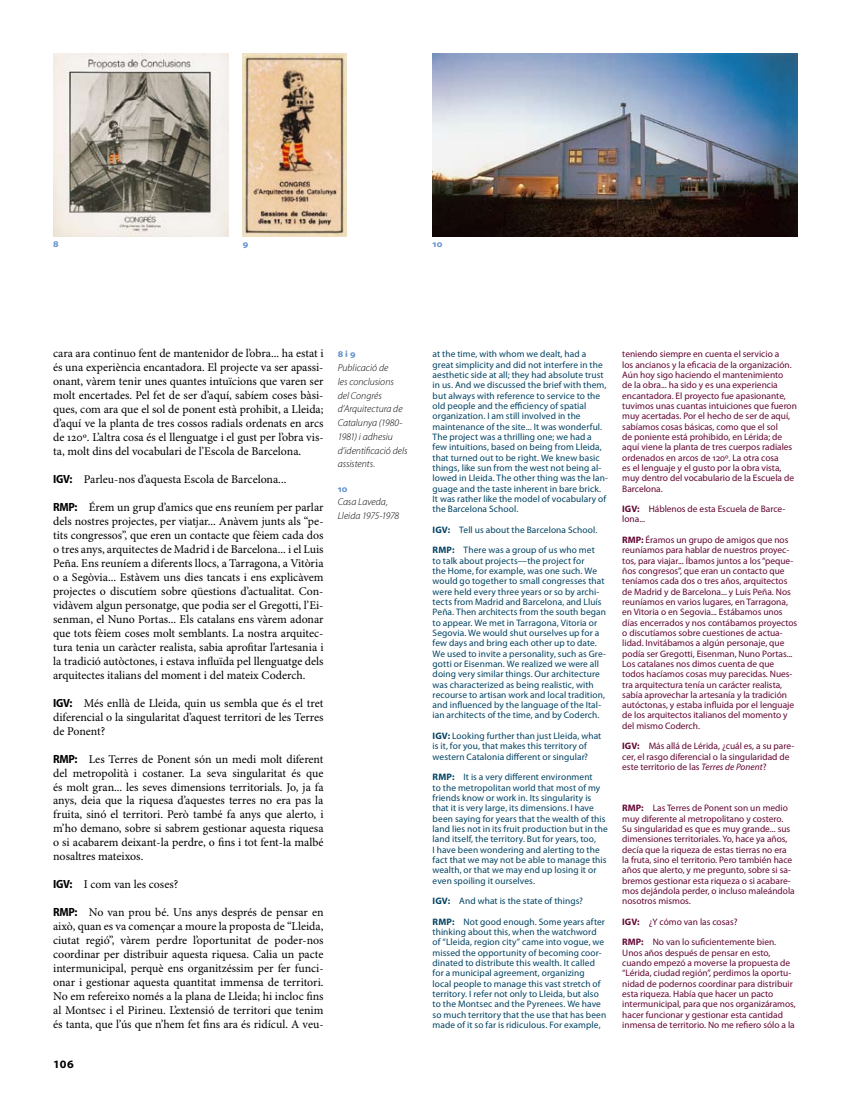
<style>
.page{position:relative;width:851px;height:1099px;background:#fff}
.page>*{position:absolute;margin:0;border:0;box-sizing:border-box;transform-origin:0 0}
.t1{font:11.88px/14px "Minion Pro";color:#000;text-align:justify}
.t2{font:700 semi-expanded 11.25px "Myriad Pro";color:#000}
.t3{font:italic 300 10px/13.8px "Myriad Pro";color:#000}
.t4{font:9.38px/10.2px "Myriad Pro";letter-spacing:.01em;color:#004262}
.t5{font:9.38px/10.2px "Myriad Pro";color:#630632}
.t6{font:700 semi-expanded 9.38px "Myriad Pro";color:#6392cd}
.s1{font-family:"Myriad Pro";font-weight:700;font-stretch:semi-condensed}
.s2{font-weight:700}
.s3{font-style:italic}
</style>
<div class="page">
<img style="left:53px;top:53px;width:175px;height:184px">
<img style="left:243px;top:53px;width:104px;height:184px">
<img style="left:432px;top:53px;width:365px;height:184px">
<p class="t6" style="left:53px;top:239px;width:7px">8</p>
<p class="t6" style="left:243px;top:239px;width:7px">9</p>
<p class="t6" style="left:432px;top:239px;width:11px">10</p>
<p class="t1" style="left:53px;top:347px;width:272px">cara ara continuo fent de mantenidor de l’obra... ha estat i és una experiència encantadora. El projecte va ser apassi&shy;onant, vàrem tenir unes quantes intuïcions que varen ser molt encertades. Pel fet de ser d’aquí, sabíem coses bàsi&shy;ques, com ara que el sol de ponent està prohibit, a Lleida; d’aquí ve la planta de tres cossos radials ordenats en arcs de 120º. L’altra cosa és el llenguatge i el gust per l’obra vis&shy;ta, molt dins del vocabulari de l’Escola de Barcelona.</p>
<p class="t1" style="left:53px;top:473px;width:235px"><span class="s1">IGV:</span> Parleu-nos d’aquesta Escola de Barcelona...</p>
<p class="t1" style="left:53px;top:500px;width:272px"><span class="s1">RMP:</span> Érem un grup d’amics que ens reuníem per parlar dels nostres projectes, per viatjar... Anàvem junts als “pe&shy;tits congressos”, que eren un contacte que fèiem cada dos o tres anys, arquitectes de Madrid i de Barcelona... i el Luis Peña. Ens reuníem a diferents llocs, a Tarragona, a Vitòria o a Segòvia... Estàvem uns dies tancats i ens explicàvem projectes o discutíem sobre qüestions d’actualitat. Con&shy;vidàvem algun personatge, que podia ser el Gregotti, l’Ei&shy;senman, el Nuno Portas... Els catalans ens vàrem adonar que tots fèiem coses molt semblants. La nostra arquitec&shy;tura tenia un caràcter realista, sabia aprofitar l’artesania i la tradició autòctones, i estava influïda pel llenguatge dels arquitectes italians del moment i del mateix Coderch.</p>
<p class="t1" style="left:53px;top:696px;width:272px"><span class="s1">IGV:</span> Més enllà de Lleida, quin us sembla que és el tret diferencial o la singularitat d’aquest territori de les Terres de Ponent?</p>
<p class="t1" style="left:53px;top:752px;width:272px"><span class="s1">RMP:</span> Les Terres de Ponent són un medi molt diferent del metropolità i costaner. La seva singularitat és que és molt gran... les seves dimensions territorials. Jo, ja fa anys, deia que la riquesa d’aquestes terres no era pas la fruita, sinó el territori. Però també fa anys que alerto, i m’ho demano, sobre si sabrem gestionar aquesta riquesa o si acabarem deixant-la perdre, o fins i tot fent-la malbé nosaltres mateixos.</p>
<p class="t1" style="left:53px;top:878px;width:127px"><span class="s1">IGV:</span> I com van les coses?</p>
<p class="t1" style="left:53px;top:905px;width:272px"><span class="s1">RMP:</span> No van prou bé. Uns anys després de pensar en això, quan es va començar a moure la proposta de “Lleida, ciutat regió”, vàrem perdre l’oportunitat de poder-nos coordinar per distribuir aquesta riquesa. Calia un pacte intermunicipal, perquè ens organitzéssim per fer funci&shy;onar i gestionar aquesta quantitat immensa de territori.<br>No em refereixo només a la plana de Lleida; hi incloc fins al Montsec i el Pirineu. L’extensió de territori que tenim és tanta, que l’ús que n’hem fet fins ara és ridícul. A veu-</p>
<p class="t2" style="left:53px;top:1057px;width:22px">106</p>
<p class="t6" style="left:337px;top:349px;width:19px">8 i 9</p>
<p class="t3" style="left:338px;top:361px;width:71px">Publicació de<br>les conclusions del Congrés d’Arquitectura de<br>Catalunya (1980-<br>1981) i adhesiu d’identificació dels assistents.</p>
<p class="t6" style="left:338px;top:483px;width:11px">10</p>
<p class="t3" style="left:338px;top:495px;width:63px">Casa Laveda,<br>Lleida 1975-1978</p>
<p class="t4" style="left:432px;top:349px;width:177px">at the time, with whom we dealt, had a great simplicity and did not interfere in the aesthetic side at all; they had absolute trust in us. And we discussed the brief with them, but always with reference to service to the old people and the efficiency of spatial organization. I am still involved in the maintenance of the site... It was wonderful.<br>The project was a thrilling one; we had a few intuitions, based on being from Lleida, that turned out to be right. We knew basic things, like sun from the west not being al&shy;lowed in Lleida. The other thing was the lan&shy;guage and the taste inherent in bare brick.<br>It was rather like the model of vocabulary of the Barcelona School.</p>
<p class="t4" style="left:432px;top:524px;width:166px"><span class="s2">IGV:</span> Tell us about the Barcelona School.</p>
<p class="t4" style="left:432px;top:545px;width:175px"><span class="s2">RMP:</span> There was a group of us who met<br>to talk about projects—the project for<br>the Home, for example, was one such. We would go together to small congresses that were held every three years or so by archi&shy;tects from Madrid and Barcelona, and Lluís Peña. Then architects from the south began to appear. We met in Tarragona, Vitoria or Segovia. We would shut ourselves up for a few days and bring each other up to date.<br>We used to invite a personality, such as Gre&shy;gotti or Eisenman. We realized we were all doing very similar things. Our architecture was characterized as being realistic, with recourse to artisan work and local tradition, and influenced by the language of the Ital&shy;ian architects of the time, and by Coderch.</p>
<p class="t4" style="left:432px;top:731px;width:170px"><span class="s2">IGV:</span> Looking further than just Lleida, what is it, for you, that makes this territory of western Catalonia different or singular?</p>
<p class="t4" style="left:432px;top:772px;width:177px"><span class="s2">RMP:</span> It is a very different environment<br>to the metropolitan world that most of my friends know or work in. Its singularity is that it is very large, its dimensions. I have been saying for years that the wealth of this land lies not in its fruit production but in the land itself, the territory. But for years, too,<br>I have been wondering and alerting to the fact that we may not be able to manage this wealth, or that we may end up losing it or even spoiling it ourselves.</p>
<p class="t4" style="left:432px;top:896px;width:152px"><span class="s2">IGV:</span> And what is the state of things?</p>
<p class="t4" style="left:432px;top:916px;width:175px"><span class="s2">RMP:</span> Not good enough. Some years after thinking about this, when the watchword of “Lleida, region city” came into vogue, we missed the opportunity of becoming coor&shy;dinated to distribute this wealth. It called for a municipal agreement, organizing<br>local people to manage this vast stretch of territory. I refer not only to Lleida, but also to the Montsec and the Pyrenees. We have so much territory that the use that has been made of it so far is ridiculous. For example,</p>
<p class="t5" style="left:622px;top:349px;width:176px">teniendo siempre en cuenta el servicio a<br>los ancianos y la eficacia de la organización.<br>Aún hoy sigo haciendo el mantenimiento<br>de la obra... ha sido y es una experiencia encantadora. El proyecto fue apasionante, tuvimos unas cuantas intuiciones que fueron muy acertadas. Por el hecho de ser de aquí, sabíamos cosas básicas, como que el sol<br>de poniente está prohibido, en Lérida; de aquí viene la planta de tres cuerpos radiales ordenados en arcos de 120º. La otra cosa<br>es el lenguaje y el gusto por la obra vista, muy dentro del vocabulario de la Escuela de Barcelona.</p>
<p class="t5" style="left:622px;top:504px;width:164px"><span class="s2">IGV:</span> Háblenos de esta Escuela de Barce&shy;lona...</p>
<p class="t5" style="left:622px;top:535px;width:176px"><span class="s2">RMP:</span> Éramos un grupo de amigos que nos reuníamos para hablar de nuestros proyec&shy;tos, para viajar... Íbamos juntos a los “peque&shy;ños congresos”, que eran un contacto que teníamos cada dos o tres años, arquitectos de Madrid y de Barcelona... y Luis Peña. Nos reuníamos en varios lugares, en Tarragona, en Vitoria o en Segovia... Estábamos unos días encerrados y nos contábamos proyectos o discutíamos sobre cuestiones de actua&shy;lidad. Invitábamos a algún personaje, que podía ser Gregotti, Eisenman, Nuno Portas...<br>Los catalanes nos dimos cuenta de que todos hacíamos cosas muy parecidas. Nues&shy;tra arquitectura tenía un carácter realista, sabía aprovechar la artesanía y la tradición autóctonas, y estaba influida por el lenguaje de los arquitectos italianos del momento y del mismo Coderch.</p>
<p class="t5" style="left:622px;top:741px;width:173px"><span class="s2">IGV:</span> Más allá de Lérida, ¿cuál es, a su pare&shy;cer, el rasgo diferencial o la singularidad de este territorio de las <span class="s3">Terres de Ponent</span>?</p>
<p class="t5" style="left:622px;top:803px;width:174px"><span class="s2">RMP:</span> Las Terres de Ponent son un medio muy diferente al metropolitano y costero.<br>Su singularidad es que es muy grande... sus dimensiones territoriales. Yo, hace ya años, decía que la riqueza de estas tierras no era la fruta, sino el territorio. Pero también hace años que alerto, y me pregunto, sobre si sa&shy;bremos gestionar esta riqueza o si acabare&shy;mos dejándola perder, o incluso maleándola nosotros mismos.</p>
<p class="t5" style="left:622px;top:916px;width:117px"><span class="s2">IGV:</span> ¿Y cómo van las cosas?</p>
<p class="t5" style="left:622px;top:937px;width:175px"><span class="s2">RMP:</span> No van lo suficientemente bien.<br>Unos años después de pensar en esto, cuando empezó a moverse la propuesta de “Lérida, ciudad región”, perdimos la oportu&shy;nidad de podernos coordinar para distribuir esta riqueza. Había que hacer un pacto intermunicipal, para que nos organizáramos, hacer funcionar y gestionar esta cantidad inmensa de territorio. No me refiero sólo a la</p>
</div>
